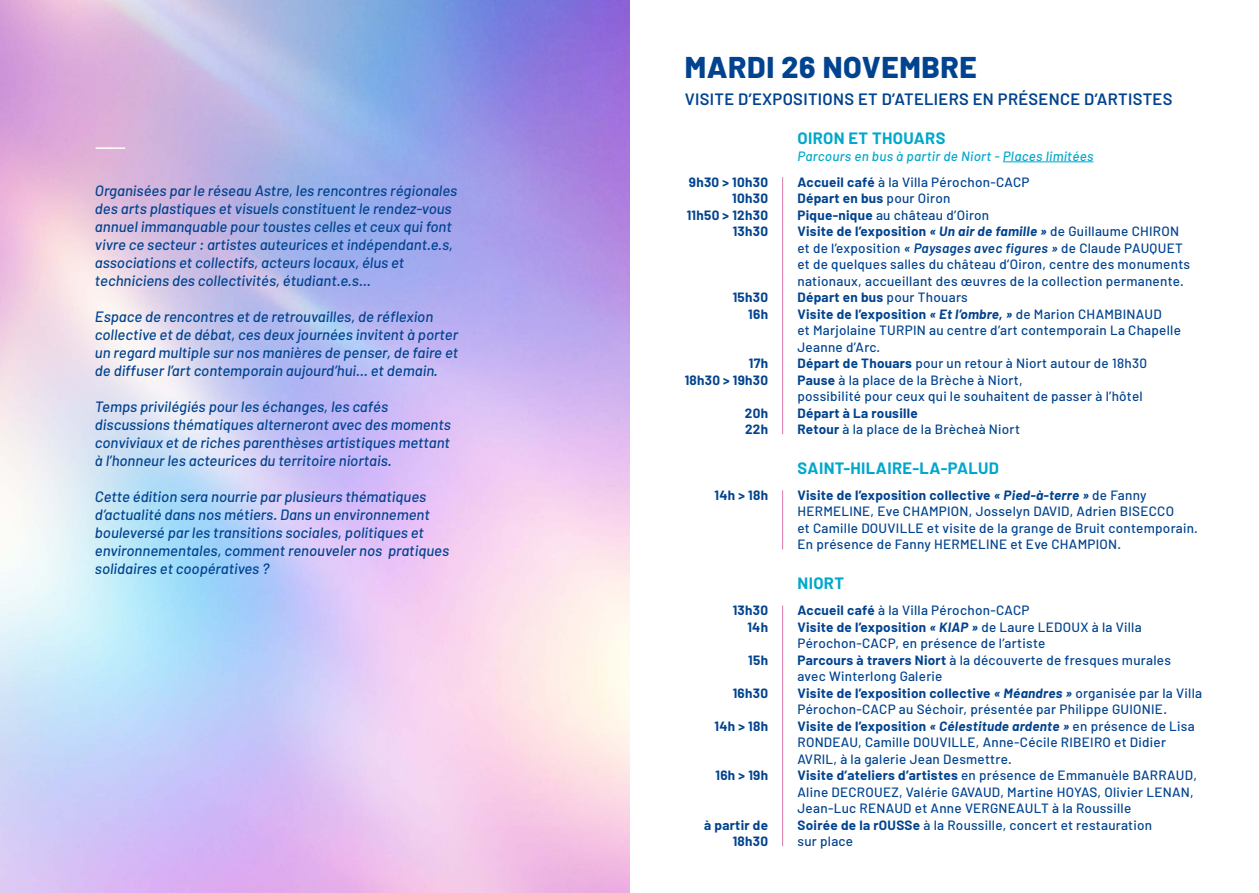
<style>
.page{position:relative;width:1259px;height:893px;background:#fff}
.page>*{position:absolute;margin:0;border:0;box-sizing:border-box;transform-origin:0 0}
.t1{font:800 30px "Barlow";letter-spacing:.02em;color:#01438f}
.t2{font:600 16.5px "Barlow";letter-spacing:.02em;color:#01438f}
.t3{font:700 16.5px "Barlow";letter-spacing:.02em;color:#01a8cb}
.t4{font:italic 500 15px/18px "Barlow";color:#01438f}
.t5{font:500 13.5px/16.5px "Barlow";letter-spacing:.02em;color:#01438f}
.t6{font:700 13.5px/16.5px "Barlow";letter-spacing:.02em;color:#01438f;text-align:right}
.t7{font:italic 500 13.5px "Barlow";letter-spacing:.02em;color:#01a8cb}
.s1{font-weight:700}
.s2{font-weight:700;font-style:italic}
.s3{font-weight:600;font-style:italic}
</style>
<div class="page">
<img style="left:0;top:0;width:629px;height:893px">
<hr style="left:96px;top:147px;width:29px;height:2px;background:#fff">
<hr style="left:1003px;top:162px;width:90px;height:1px;background:#01a8cb">
<hr style="left:782px;top:177px;width:1px;height:257px;background:#d977ae">
<hr style="left:782px;top:490px;width:1px;height:59px;background:#d977ae">
<hr style="left:782px;top:605px;width:1px;height:241px;background:#d977ae">
<p class="t4" style="left:95px;top:181px;width:364px">Organisées par le réseau Astre, les rencontres régionales des arts plastiques et visuels constituent le rendez-vous annuel immanquable pour toustes celles et ceux qui font vivre ce secteur : artistes auteurices et indépendant.e.s, associations et collectifs, acteurs locaux, élus et techniciens des collectivités, étudiant.e.s…</p>
<p class="t4" style="left:95px;top:307px;width:365px">Espace de rencontres et de retrouvailles, de réflexion collective et de débat, ces deux journées invitent à porter un regard multiple sur nos manières de penser, de faire et de diffuser l’art contemporain aujourd’hui… et demain.</p>
<p class="t4" style="left:95px;top:397px;width:357px">Temps privilégiés pour les échanges, les cafés discussions thématiques alterneront avec des moments conviviaux et de riches parenthèses artistiques mettant à l’honneur les acteurices du territoire niortais.</p>
<p class="t4" style="left:95px;top:487px;width:356px">Cette édition sera nourrie par plusieurs thématiques d’actualité dans nos métiers. Dans un environnement bouleversé par les transitions sociales, politiques et environnementales, comment renouveler nos pratiques solidaires et coopératives ?</p>
<h1 class="t1" style="left:685px;top:45px;width:294px">MARDI 26 NOVEMBRE</h1>
<p class="t2" style="left:685px;top:89px;width:489px">VISITE D’EXPOSITIONS ET D’ATELIERS EN PRÉSENCE D’ARTISTES</p>
<p class="t6" style="left:686px;top:174px;width:83px">9h30 &gt; 10h30<br>10h30<br>11h50 &gt; 12h30<br>13h30</p>
<p class="t6" style="left:732px;top:289px;width:37px">15h30<br>16h</p>
<p class="t6" style="left:685px;top:355px;width:85px">17h<br>18h30 &gt; 19h30</p>
<p class="t6" style="left:745px;top:405px;width:25px;text-align:left">20h<br>22h</p>
<p class="t3" style="left:797px;top:128px;width:149px">OIRON ET THOUARS</p>
<p class="t7" style="left:797px;top:147px;width:297px">Parcours en bus à partir de Niort - Places limitées</p>
<p class="t5" style="left:797px;top:173px;width:394px"><span class="s1">Accueil café</span> à la Villa Pérochon-CACP<br><span class="s1">Départ en bus</span> pour Oiron<br><span class="s1">Pique-nique</span> au château d’Oiron<br><span class="s1">Visite de l’exposition</span> <span class="s2">« Un air de famille »</span> de Guillaume CHIRON et de l’exposition <span class="s3">« Paysages avec figures »</span> de Claude PAUQUET et de quelques salles du château d’Oiron, centre des monuments nationaux, accueillant des œuvres de la collection permanente.<br><span class="s1">Départ en bus</span> pour Thouars<br><span class="s1">Visite de l’exposition</span> <span class="s2">« Et l’ombre, »</span> de Marion CHAMBINAUD<br>et Marjolaine TURPIN au centre d’art contemporain La Chapelle Jeanne d’Arc.<br><span class="s1">Départ de Thouars</span> pour un retour à Niort autour de 18h30<br><span class="s1">Pause</span> à la place de la Brèche à Niort,<br>possibilité pour ceux qui le souhaitent de passer à l’hôtel</p>
<p class="t5" style="left:797px;top:404px;width:224px"><span class="s1">Départ à La rousille<br>Retour</span> à la place de la Brècheà Niort</p>
<p class="t3" style="left:797px;top:458px;width:203px">SAINT-HILAIRE-LA-PALUD</p>
<p class="t6" style="left:714px;top:487px;width:55px">14h &gt; 18h</p>
<p class="t5" style="left:797px;top:487px;width:402px"><span class="s1">Visite de l’exposition collective</span> <span class="s2">« Pied-à-terre »</span> de Fanny HERMELINE, Eve CHAMPION, Josselyn DAVID, Adrien BISECCO<br>et Camille DOUVILLE et visite de la grange de Bruit contemporain.<br>En présence de Fanny HERMELINE et Eve CHAMPION.</p>
<p class="t6" style="left:732px;top:602px;width:37px">13h30<br>14h</p>
<p class="t6" style="left:748px;top:651px;width:21px">15h</p>
<p class="t6" style="left:733px;top:684px;width:37px">16h30</p>
<p class="t6" style="left:714px;top:717px;width:55px">14h &gt; 18h</p>
<p class="t6" style="left:715px;top:767px;width:54px">16h &gt; 19h</p>
<p class="t6" style="left:704px;top:816px;width:65px">à partir de<br>18h30</p>
<p class="t3" style="left:797px;top:573px;width:48px">NIORT</p>
<p class="t5" style="left:797px;top:602px;width:406px"><span class="s1">Accueil café</span> à la Villa Pérochon-CACP<br><span class="s1">Visite de l’exposition</span> <span class="s2">« KIAP »</span> de Laure LEDOUX à la Villa Pérochon-CACP, en présence de l’artiste<br><span class="s1">Parcours à travers Niort</span> à la découverte de fresques murales avec Winterlong Galerie<br><span class="s1">Visite de l’exposition collective</span> <span class="s2">« Méandres »</span> organisée par la Villa Pérochon-CACP au Séchoir, présentée par Philippe GUIONIE.<br><span class="s1">Visite de l’exposition</span> <span class="s2">« Célestitude ardente »</span> en présence de Lisa RONDEAU, Camille DOUVILLE, Anne-Cécile RIBEIRO et Didier AVRIL, à la galerie Jean Desmettre.<br><span class="s1">Visite d’ateliers d’artistes</span> en présence de Emmanuèle BARRAUD, Aline DECROUEZ, Valérie GAVAUD, Martine HOYAS, Olivier LENAN, Jean-Luc RENAUD et Anne VERGNEAULT à la Roussille<br><span class="s1">Soirée de la rOUSSe</span> à la Roussille, concert et restauration<br>sur place</p>
</div>
